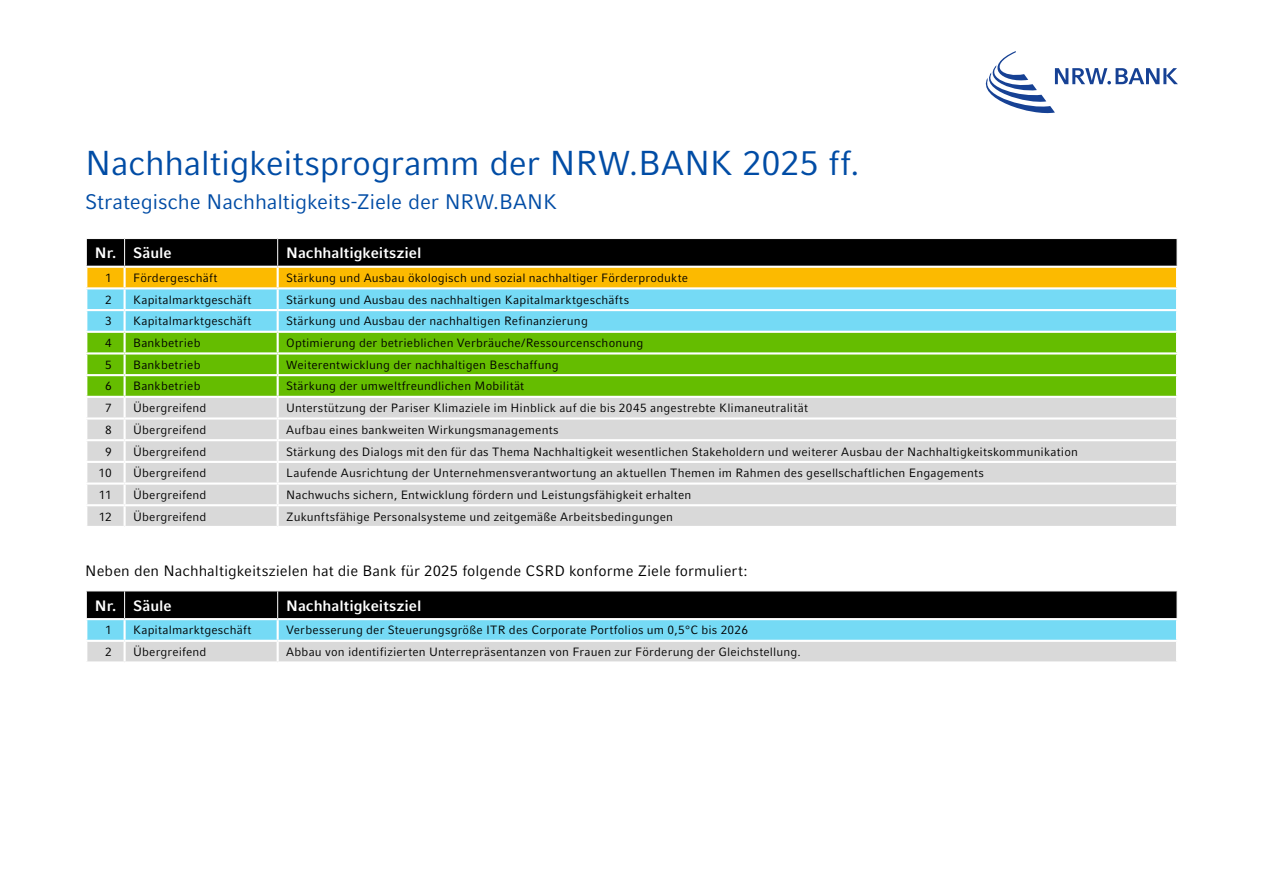
<style>
.page{position:relative;width:1263px;height:893px;background:#fff}
.page>*{position:absolute;margin:0;border:0;box-sizing:border-box;transform-origin:0 0}
.HL_T_HL{font:34.5px "Compatil Fact LT Pro";letter-spacing:-.01em;color:#004ca5}
.HL_Sub-HL{font:21px "Compatil Fact LT Pro";letter-spacing:-.01em;color:#004ca5}
.G_LZ{font:15px "Compatil Fact LT Pro";letter-spacing:.005em;color:#000}
.Tab_Tab_L_Kopf{font:700 15px "Compatil Fact LT Pro";color:#fff}
.Tab_Tab_L{font:12px "Compatil Fact LT Pro";letter-spacing:.015em;color:#000}
.Tab_Tab_R{font:12px "Compatil Fact LT Pro";color:#000}
</style>
<div class="page">
<svg style="left:986px;top:51px;width:192px;height:62px"></svg>
<svg style="left:87px;top:289px;width:1089px;height:42px;background:#78daf5"></svg>
<div style="left:87px;top:333px;width:1089px;height:63px;background:#65bd00"></div>
<div style="left:87px;top:398px;width:1089px;height:128px;background:#d9d9d9"></div>
<svg style="left:86px;top:239px;width:1092px;height:48px;background:#72580f"></svg>
<hr style="left:124px;top:289px;width:2px;height:20px;background:#fff">
<hr style="left:277px;top:289px;width:2px;height:20px;background:#fff">
<hr style="left:85px;top:309px;width:40px;height:2px;background:#fff">
<hr style="left:125px;top:309px;width:153px;height:2px;background:#fff">
<hr style="left:124px;top:311px;width:2px;height:20px;background:#fff">
<hr style="left:278px;top:309px;width:900px;height:2px;background:#fff">
<hr style="left:277px;top:311px;width:2px;height:20px;background:#fff">
<svg style="left:124px;top:333px;width:2px;height:41px"></svg>
<svg style="left:277px;top:333px;width:2px;height:41px"></svg>
<hr style="left:124px;top:376px;width:2px;height:20px;background:#fff">
<hr style="left:277px;top:376px;width:2px;height:20px;background:#fff">
<svg style="left:124px;top:398px;width:2px;height:41px"></svg>
<svg style="left:277px;top:398px;width:2px;height:41px"></svg>
<hr style="left:124px;top:441px;width:2px;height:20px;background:#fff">
<hr style="left:277px;top:441px;width:2px;height:20px;background:#fff">
<svg style="left:124px;top:463px;width:2px;height:41px"></svg>
<svg style="left:277px;top:463px;width:2px;height:41px"></svg>
<hr style="left:124px;top:506px;width:2px;height:20px;background:#fff">
<hr style="left:277px;top:506px;width:2px;height:20px;background:#fff">
<hr style="left:85px;top:352px;width:40px;height:3px;background:#fff">
<hr style="left:125px;top:352px;width:153px;height:3px;background:#fff">
<hr style="left:278px;top:352px;width:900px;height:3px;background:#fff">
<hr style="left:85px;top:374px;width:40px;height:2px;background:#fff">
<hr style="left:125px;top:374px;width:153px;height:2px;background:#fff">
<hr style="left:278px;top:374px;width:900px;height:2px;background:#fff">
<hr style="left:85px;top:417px;width:40px;height:3px;background:#fff">
<hr style="left:125px;top:417px;width:153px;height:3px;background:#fff">
<hr style="left:278px;top:417px;width:900px;height:3px;background:#fff">
<hr style="left:85px;top:439px;width:40px;height:2px;background:#fff">
<hr style="left:125px;top:439px;width:153px;height:2px;background:#fff">
<hr style="left:278px;top:439px;width:900px;height:2px;background:#fff">
<hr style="left:85px;top:461px;width:40px;height:2px;background:#fff">
<hr style="left:125px;top:461px;width:153px;height:2px;background:#fff">
<hr style="left:278px;top:461px;width:900px;height:2px;background:#fff">
<hr style="left:85px;top:482px;width:40px;height:3px;background:#fff">
<hr style="left:125px;top:482px;width:153px;height:3px;background:#fff">
<hr style="left:278px;top:482px;width:900px;height:3px;background:#fff">
<hr style="left:85px;top:504px;width:40px;height:2px;background:#fff">
<hr style="left:125px;top:504px;width:153px;height:2px;background:#fff">
<hr style="left:278px;top:504px;width:900px;height:2px;background:#fff">
<svg style="left:86px;top:591px;width:1092px;height:70px;background:#69868e"></svg>
<hr style="left:85px;top:640px;width:40px;height:2px;background:#fff">
<hr style="left:125px;top:640px;width:153px;height:2px;background:#fff">
<hr style="left:278px;top:640px;width:900px;height:2px;background:#fff">
<h1 class="HL_T_HL" style="left:85px;top:142px;width:776px">Nachhaltigkeitsprogramm der NRW.BANK 2025 ff.</h1>
<h2 class="HL_Sub-HL" style="left:85px;top:189px;width:473px">Strategische Nachhaltigkeits-Ziele der NRW.BANK</h2>
<h3 class="Tab_Tab_L_Kopf" style="left:95px;top:244px;width:23px">Nr.</h3>
<h3 class="Tab_Tab_L_Kopf" style="left:133px;top:244px;width:40px">Säule</h3>
<h3 class="Tab_Tab_L_Kopf" style="left:286px;top:244px;width:137px">Nachhaltigkeitsziel</h3>
<p class="Tab_Tab_R" style="left:105px;top:271px;width:8px">1</p>
<p class="Tab_Tab_L" style="left:133px;top:271px;width:86px">Fördergeschäft</p>
<p class="Tab_Tab_L" style="left:286px;top:271px;width:403px">Stärkung und Ausbau ökologisch und sozial nachhaltiger Förderprodukte</p>
<p class="Tab_Tab_R" style="left:105px;top:293px;width:8px">2</p>
<p class="Tab_Tab_L" style="left:133px;top:293px;width:120px">Kapitalmarktgeschäft</p>
<p class="Tab_Tab_L" style="left:286px;top:293px;width:344px">Stärkung und Ausbau des nachhaltigen Kapitalmarktgeschäfts</p>
<p class="Tab_Tab_R" style="left:105px;top:314px;width:8px">3</p>
<p class="Tab_Tab_L" style="left:133px;top:314px;width:120px">Kapitalmarktgeschäft</p>
<p class="Tab_Tab_L" style="left:286px;top:314px;width:303px">Stärkung und Ausbau der nachhaltigen Refinanzierung</p>
<p class="Tab_Tab_R" style="left:105px;top:336px;width:8px">4</p>
<p class="Tab_Tab_L" style="left:133px;top:336px;width:69px">Bankbetrieb</p>
<p class="Tab_Tab_L" style="left:286px;top:336px;width:359px">Optimierung der betrieblichen Verbräuche/Ressourcenschonung</p>
<p class="Tab_Tab_R" style="left:105px;top:358px;width:8px">5</p>
<p class="Tab_Tab_L" style="left:133px;top:358px;width:69px">Bankbetrieb</p>
<p class="Tab_Tab_L" style="left:286px;top:358px;width:274px">Weiterentwicklung der nachhaltigen Beschaffung</p>
<p class="Tab_Tab_R" style="left:105px;top:379px;width:8px">6</p>
<p class="Tab_Tab_L" style="left:133px;top:379px;width:69px">Bankbetrieb</p>
<p class="Tab_Tab_L" style="left:286px;top:379px;width:239px">Stärkung der umweltfreundlichen Mobilität</p>
<p class="Tab_Tab_R" style="left:105px;top:401px;width:8px">7</p>
<p class="Tab_Tab_L" style="left:133px;top:401px;width:75px">Übergreifend</p>
<p class="Tab_Tab_L" style="left:286px;top:401px;width:523px">Unterstützung der Pariser Klimaziele im Hinblick auf die bis 2045 angestrebte Klimaneutralität</p>
<p class="Tab_Tab_R" style="left:105px;top:423px;width:8px">8</p>
<p class="Tab_Tab_L" style="left:133px;top:423px;width:75px">Übergreifend</p>
<p class="Tab_Tab_L" style="left:286px;top:423px;width:274px">Aufbau eines bankweiten Wirkungsmanagements</p>
<p class="Tab_Tab_R" style="left:105px;top:444px;width:8px">9</p>
<p class="Tab_Tab_L" style="left:133px;top:444px;width:75px">Übergreifend</p>
<p class="Tab_Tab_L" style="left:286px;top:444px;width:793px">Stärkung des Dialogs mit den für das Thema Nachhaltigkeit wesentlichen Stakeholdern und weiterer Ausbau der Nachhaltigkeitskommunikation</p>
<p class="Tab_Tab_R" style="left:99px;top:466px;width:15px">10</p>
<p class="Tab_Tab_L" style="left:133px;top:466px;width:75px">Übergreifend</p>
<p class="Tab_Tab_L" style="left:286px;top:466px;width:699px">Laufende Ausrichtung der Unternehmensverantwortung an aktuellen Themen im Rahmen des gesellschaftlichen Engagements</p>
<p class="Tab_Tab_R" style="left:99px;top:488px;width:14px">11</p>
<p class="Tab_Tab_L" style="left:133px;top:488px;width:75px">Übergreifend</p>
<p class="Tab_Tab_L" style="left:286px;top:488px;width:407px">Nachwuchs sichern, Entwicklung fördern und Leistungsfähigkeit erhalten</p>
<p class="Tab_Tab_R" style="left:99px;top:509px;width:15px">12</p>
<p class="Tab_Tab_L" style="left:133px;top:509px;width:75px">Übergreifend</p>
<p class="Tab_Tab_L" style="left:286px;top:509px;width:388px">Zukunftsfähige Personalsysteme und zeitgemäße Arbeitsbedingungen</p>
<p class="G_LZ" style="left:85px;top:562px;width:664px">Neben den Nachhaltigkeitszielen hat die Bank für 2025 folgende CSRD konforme Ziele formuliert:</p>
<h3 class="Tab_Tab_L_Kopf" style="left:95px;top:597px;width:23px">Nr.</h3>
<h3 class="Tab_Tab_L_Kopf" style="left:133px;top:597px;width:40px">Säule</h3>
<h3 class="Tab_Tab_L_Kopf" style="left:286px;top:597px;width:137px">Nachhaltigkeitsziel</h3>
<p class="Tab_Tab_R" style="left:105px;top:623px;width:8px">1</p>
<p class="Tab_Tab_L" style="left:133px;top:623px;width:120px">Kapitalmarktgeschäft</p>
<p class="Tab_Tab_L" style="left:286px;top:623px;width:463px">Verbesserung der Steuerungsgröße ITR des Corporate Portfolios um 0,5°C bis 2026</p>
<p class="Tab_Tab_R" style="left:105px;top:645px;width:8px">2</p>
<p class="Tab_Tab_L" style="left:133px;top:645px;width:75px">Übergreifend</p>
<p class="Tab_Tab_L" style="left:286px;top:645px;width:516px">Abbau von identifizierten Unterrepräsentanzen von Frauen zur Förderung der Gleichstellung.</p>
</div>
